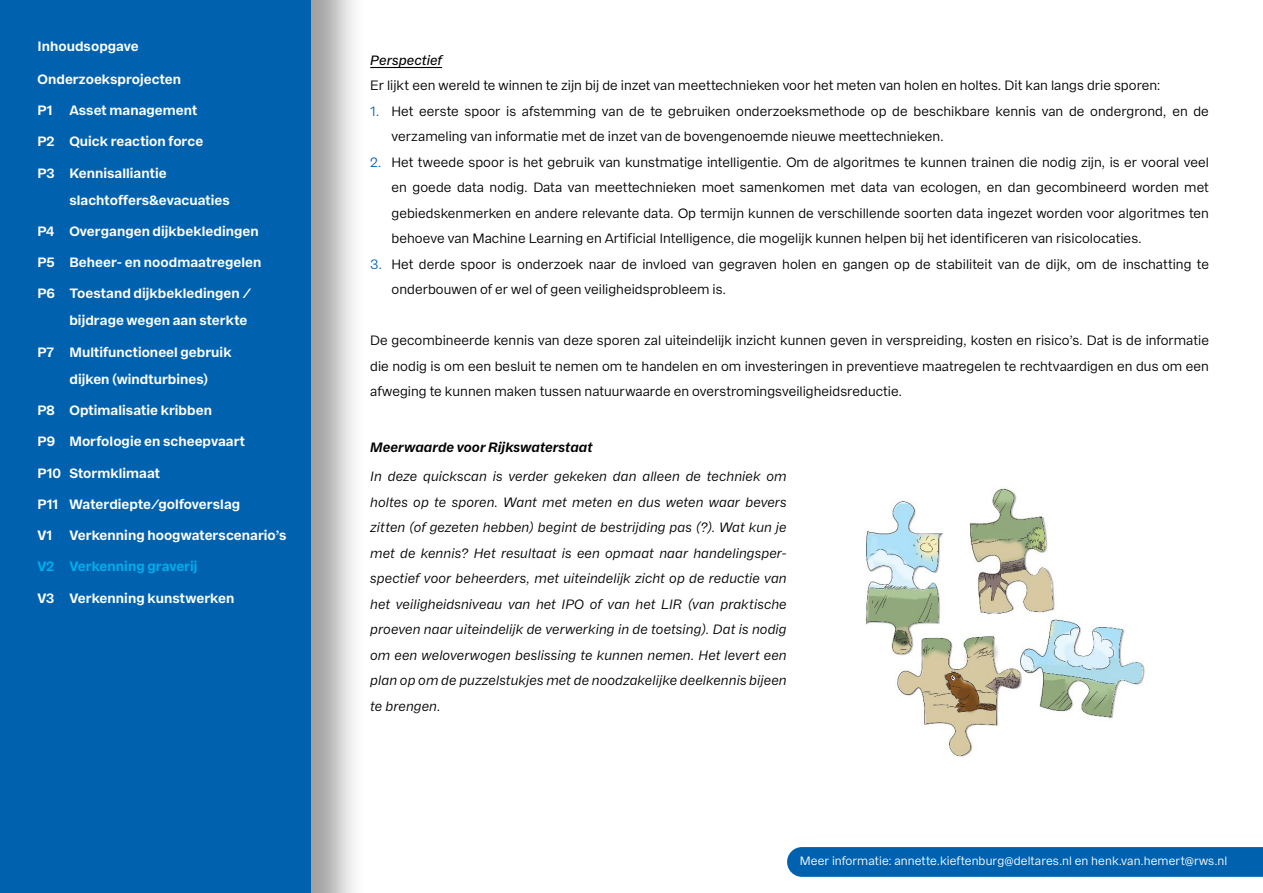
<style>
.page{position:relative;width:1263px;height:893px;background:#fff}
.page>*{position:absolute;margin:0;border:0;box-sizing:border-box;transform-origin:0 0}
.t1{font:13.5px/25.5px "Franca";letter-spacing:.005em;color:#000}
.t2{font:italic 13.5px/25.5px "Franca";letter-spacing:.01em;color:#000;text-align:justify}
.t3{font:700 13.5px/27px "Franca";letter-spacing:.005em;color:#fff}
.t4{font:italic 700 13.5px "Franca";letter-spacing:.005em;color:#000}
.t5{font:700 13.5px "Franca";letter-spacing:.005em;color:#00aeef}
.t6{font:italic 500 13.5px "Franca";letter-spacing:.005em;color:#000}
.t7{font:12px "Franca";letter-spacing:.01em;color:#fff}
.s1{color:#0062af}
</style>
<div class="page">
<img style="left:865px;top:488px;width:280px;height:269px">
<div style="left:0;top:0;width:366px;height:893px;background:#000;opacity:.38"></div>
<div style="left:0;top:0;width:310px;height:893px;background:#0062af"></div>
<hr style="left:370px;top:67px;width:72px;height:1px;background:#000">
<svg style="left:787px;top:847px;width:476px;height:30px;background:#0364b0"></svg>
<p class="t3" style="left:37px;top:33px;width:103px">Inhoudsopgave</p>
<p class="t3" style="left:37px;top:66px;width:145px">Onderzoeksprojecten</p>
<p class="t3" style="left:37px;top:97px;width:162px">P1 Asset management</p>
<p class="t3" style="left:37px;top:128px;width:167px">P2 Quick reaction force</p>
<p class="t3" style="left:69px;top:160px;width:162px;text-indent:-32px">P3 Kennisalliantie slachtoffers&amp;evacuaties</p>
<p class="t3" style="left:38px;top:218px;width:223px">P4 Overgangen dijkbekledingen</p>
<p class="t3" style="left:38px;top:249px;width:225px">P5 Beheer- en noodmaatregelen</p>
<p class="t3" style="left:38px;top:280px;width:215px;text-align:right">P6 Toestand dijkbekledingen / bijdrage wegen aan sterkte</p>
<p class="t3" style="left:69px;top:339px;width:164px;text-indent:-32px">P7 Multifunctioneel gebruik dijken (windturbines)</p>
<p class="t3" style="left:38px;top:397px;width:176px">P8 Optimalisatie kribben</p>
<p class="t3" style="left:38px;top:428px;width:209px">P9 Morfologie en scheepvaart</p>
<p class="t3" style="left:38px;top:459px;width:124px">P10 Stormklimaat</p>
<p class="t3" style="left:38px;top:491px;width:204px">P11 Waterdiepte/golfoverslag</p>
<p class="t3" style="left:38px;top:522px;width:16px">V1</p>
<p class="t3" style="left:69px;top:522px;width:218px">Verkenning hoogwaterscenario’s</p>
<p class="t5" style="left:38px;top:558px;width:161px">V2 Verkenning graverij</p>
<p class="t3" style="left:38px;top:584px;width:198px">V3 Verkenning kunstwerken</p>
<p class="t6" style="left:370px;top:52px;width:73px">Perspectief</p>
<p class="t1" style="left:370px;top:73px;width:792px">Er lijkt een wereld te winnen te zijn bij de inzet van meettechnieken voor het meten van holen en holtes. Dit kan langs drie sporen:</p>
<p class="t1" style="left:391px;top:98px;width:819px;text-indent:-21px"><span class="s1">1.</span> Het eerste spoor is afstemming van de te gebruiken onderzoeksmethode op de beschikbare kennis van de ondergrond, en de verzameling van informatie met de inzet van de bovengenoemde nieuwe meettechnieken.</p>
<p class="t1" style="left:391px;top:149px;width:819px;text-align:justify;text-indent:-21px"><span class="s1">2.</span> Het tweede spoor is het gebruik van kunstmatige intelligentie. Om de algoritmes te kunnen trainen die nodig zijn, is er vooral veel en goede data nodig. Data van meettechnieken moet samenkomen met data van ecologen, en dan gecombineerd worden met gebiedskenmerken en andere relevante data. Op termijn kunnen de verschillende soorten data ingezet worden voor algoritmes ten behoeve van Machine Learning en Artificial Intelligence, die mogelijk kunnen helpen bij het identificeren van risicolocaties.</p>
<p class="t1" style="left:391px;top:251px;width:819px;text-indent:-21px"><span class="s1">3.</span> Het derde spoor is onderzoek naar de invloed van gegraven holen en gangen op de stabiliteit van de dijk, om de inschatting te onderbouwen of er wel of geen veiligheidsprobleem is.</p>
<p class="t1" style="left:370px;top:328px;width:840px;text-align:justify">De gecombineerde kennis van deze sporen zal uiteindelijk inzicht kunnen geven in verspreiding, kosten en risico’s. Dat is de informatie die nodig is om een besluit te nemen om te handelen en om investeringen in preventieve maatregelen te rechtvaardigen en dus om een afweging te kunnen maken tussen natuurwaarde en overstromingsveiligheidsreductie.</p>
<p class="t4" style="left:370px;top:438px;width:224px">Meerwaarde voor Rijkswaterstaat</p>
<p class="t2" style="left:370px;top:464px;width:418px">In deze quickscan is verder gekeken dan alleen de techniek om holtes op te sporen. Want met meten en dus weten waar bevers zitten (of gezeten hebben) begint de bestrijding pas (?). Wat kun je met de kennis? Het resultaat is een opmaat naar handelingsper&shy;spectief voor beheerders, met uiteindelijk zicht op de reductie van het veiligheidsniveau van het IPO of van het LIR (van praktische proeven naar uiteindelijk de verwerking in de toetsing). Dat is nodig om een weloverwogen beslissing te kunnen nemen. Het levert een plan op om de puzzelstukjes met de noodzakelijke deelkennis bijeen te brengen.</p>
<p class="t7" style="left:800px;top:853px;width:429px">Meer informatie: annette.kieftenburg@deltares.nl en henk.van.hemert@rws.nl</p>
</div>
